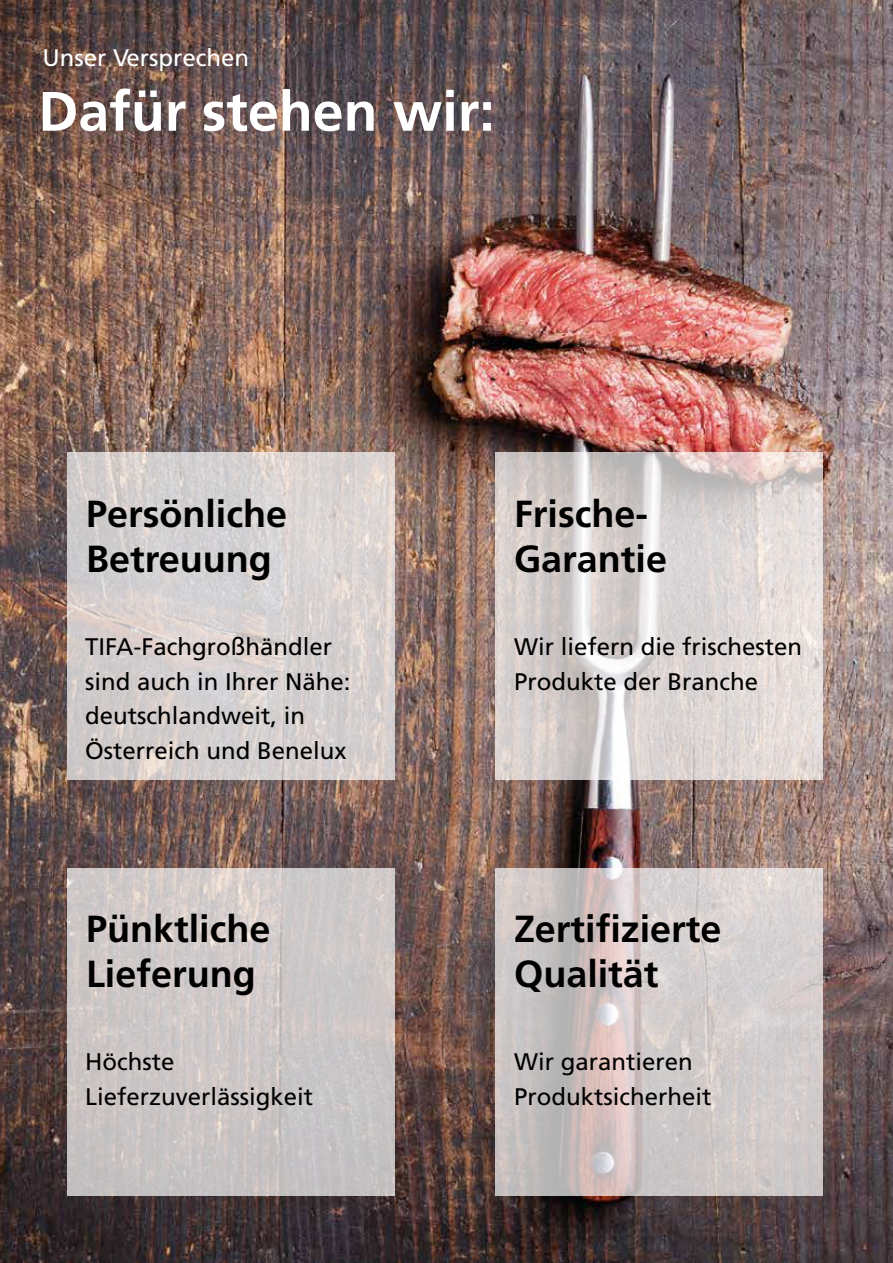
<style>
.page{position:relative;width:893px;height:1263px;background:#fff}
.page>*{position:absolute;margin:0;border:0;box-sizing:border-box;transform-origin:0 0}
.t1{font:700 55.5px "Frutiger";color:#fff}
.t2{font:700 37.65px/45.3px "Frutiger";color:#000}
.t3{font:24px/34.5px "Frutiger";color:#000}
.t4{font:24px "Frutiger";color:#fff}
</style>
<div class="page">
<img style="left:0;top:0;width:893px;height:1263px">
<svg style="left:67px;top:453px;width:327px;height:327px;background:#d6d0d0"></svg>
<svg style="left:495px;top:453px;width:327px;height:327px;background:#dbd4d2"></svg>
<svg style="left:68px;top:868px;width:327px;height:327px;background:#ccc6c6"></svg>
<svg style="left:495px;top:868px;width:327px;height:327px;background:#d0c8c7"></svg>
<p class="t4" style="left:43px;top:44px;width:208px">Unser Versprechen</p>
<h1 class="t1" style="left:38px;top:79px;width:458px">Dafür stehen wir:</h1>
<h2 class="t2" style="left:86px;top:491px;width:203px">Persönliche<br>Betreuung</h2>
<p class="t3" style="left:85px;top:629px;width:267px">TIFA-Fachgroßhändler sind auch in Ihrer Nähe: deutschlandweit, in<br>Österreich und Benelux</p>
<h2 class="t2" style="left:86px;top:906px;width:186px">Pünktliche<br>Lieferung</h2>
<p class="t3" style="left:85px;top:1045px;width:230px">Höchste<br>Lieferzuverlässigkeit</p>
<h2 class="t2" style="left:514px;top:491px;width:154px">Frische-<br>Garantie</h2>
<p class="t3" style="left:514px;top:629px;width:290px">Wir liefern die frischesten<br>Produkte der Branche</p>
<h2 class="t2" style="left:514px;top:906px;width:209px">Zertifizierte<br>Qualität</h2>
<p class="t3" style="left:514px;top:1044px;width:199px">Wir garantieren<br>Produktsicherheit</p>
</div>
